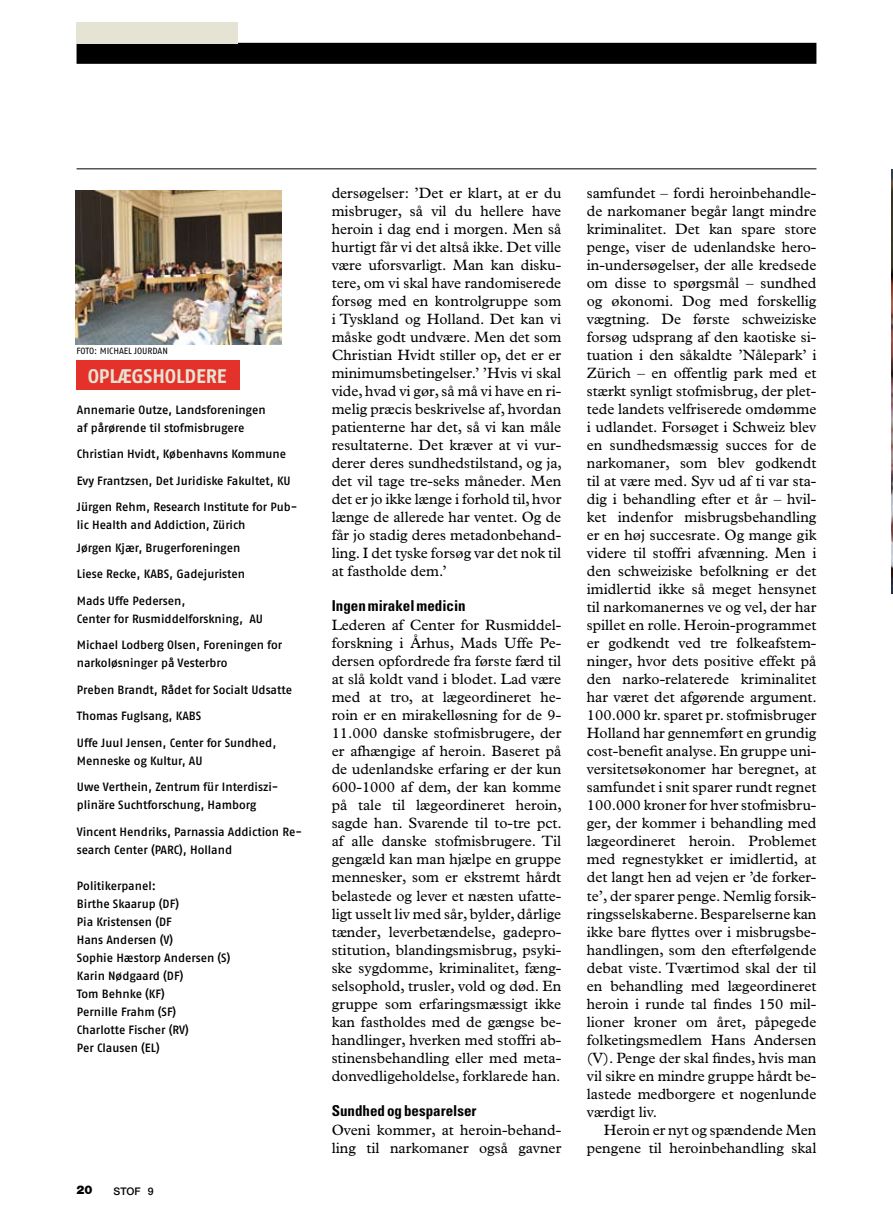
<style>
.page{position:relative;width:893px;height:1221px;background:#fff}
.page>*{position:absolute;margin:0;border:0;box-sizing:border-box;transform-origin:0 0}
.t1{font:700 19.65px "Fago No";letter-spacing:-.01em;color:#e5e3d3}
.t2{font:15px/18px "Plantin";color:#000;text-align:justify}
.t3{font:700 condensed 15px "Univers";color:#000}
.t4{font:12px/18px "Fago No Med";letter-spacing:-.005em;color:#000}
.t5{font:900 12px "Helvetica Neue";color:#000}
.t6{font:500 10.5px "Helvetica Neue";color:#000}
.t7{font:9px "Fago No";color:#000}
</style>
<div class="page">
<div style="left:77px;top:43px;width:739px;height:21px;background:#000"></div>
<hr style="left:77px;top:168px;width:739px;height:1px;background:#000">
<div style="left:77px;top:360px;width:163px;height:30px;background:#e4312a"></div>
<img style="left:75px;top:190px;width:206px;height:154px">
<img style="left:892px;top:169px;width:1px;height:424px">
<div style="left:77px;top:23px;width:161px;height:21px;background:#e5e3d3"></div>
<p class="t7" style="left:77px;top:346px;width:6px">FOTO</p>
<p class="t7" style="left:94px;top:346px;width:73px">: MICHAEL JOU RDAN</p>
<h1 class="t1" style="left:88px;top:365px;width:140px">OPLÆGSHOLDERE</h1>
<p class="t4" style="left:77px;top:400px;width:190px">Annemarie Outze, Landsforeningen af pårørende til stofmisbrugere</p>
<p class="t4" style="left:77px;top:445px;width:211px">Christian Hvidt, Københavns Kommune</p>
<p class="t4" style="left:77px;top:471px;width:215px">Evy Frantzsen, Det Juridiske Fakultet, KU</p>
<p class="t4" style="left:77px;top:498px;width:222px">Jürgen Rehm, Research Institute for Pub&shy;lic Health and Addiction, Zürich</p>
<p class="t4" style="left:77px;top:538px;width:165px">Jørgen Kjær, Brugerforeningen</p>
<p class="t4" style="left:77px;top:564px;width:170px">Liese Recke, KABS, Gadejuristen</p>
<p class="t4" style="left:77px;top:591px;width:188px">Mads Uffe Pedersen,<br>Center for Rusmiddelforskning, AU</p>
<p class="t4" style="left:77px;top:635px;width:207px">Michael Lodberg Olsen, Foreningen for narkoløsninger på Vesterbro</p>
<p class="t4" style="left:77px;top:680px;width:217px">Preben Brandt, Rådet for Socialt Udsatte</p>
<p class="t4" style="left:77px;top:706px;width:126px">Thomas Fuglsang, KABS</p>
<p class="t4" style="left:77px;top:733px;width:201px">Uffe Juul Jensen, Center for Sundhed,<br>Menneske og Kultur, AU</p>
<p class="t4" style="left:77px;top:777px;width:203px">Uwe Verthein, Zentrum für Interdiszi&shy;plinäre Suchtforschung, Hamborg</p>
<p class="t4" style="left:77px;top:822px;width:227px">Vincent Hendriks, Parnassia Addiction Re&shy;search Center (PARC), Holland</p>
<p class="t4" style="left:77px;top:876px;width:155px">Politikerpanel:<br>Birthe Skaarup (DF)<br>Pia Kristensen (DF<br>Hans Andersen (V)<br>Sophie Hæstorp Andersen (S)<br>Karin Nødgaard (DF)<br>Tom Behnke (KF)<br>Pernille Frahm (SF)<br>Charlotte Fischer (RV)<br>Per Clausen (EL)</p>
<p class="t5" style="left:77px;top:1182px;width:18px">20</p>
<p class="t6" style="left:114px;top:1184px;width:41px">Stof 9</p>
<p class="t2" style="left:332px;top:184px;width:232px">dersøgelser: ’Det er klart, at er du misbruger, så vil du hellere have heroin i dag end i morgen. Men så hurtigt får vi det altså ikke. Det ville være uforsvarligt. Man kan disku&shy;tere, om vi skal have randomiserede forsøg med en kontrolgruppe som i Tyskland og Holland. Det kan vi måske godt undvære. Men det som Christian Hvidt stiller op, det er er minimumsbetingelser.’ ’Hvis vi skal vide, hvad vi gør, så må vi have en ri&shy;melig præcis beskrivelse af, hvordan patienterne har det, så vi kan måle resultaterne. Det kræver at vi vur&shy;derer deres sundhedstilstand, og ja, det vil tage tre-seks måneder. Men det er jo ikke længe i forhold til, hvor længe de allerede har ventet. Og de får jo stadig deres metadonbehand&shy;ling. I det tyske forsøg var det nok til at fastholde dem.’</p>
<p class="t3" style="left:332px;top:596px;width:135px">Ingen mirakel medicin</p>
<p class="t2" style="left:332px;top:616px;width:232px">Lederen af Center for Rusmiddel&shy;forskning i Århus, Mads Uffe Pe&shy;dersen opfordrede fra første færd til at slå koldt vand i blodet. Lad være med at tro, at lægeordineret he&shy;roin er en mirakelløsning for de 9- 11.000 danske stofmisbrugere, der er afhængige af heroin. Baseret på de udenlandske erfaring er der kun 600-1000 af dem, der kan komme på tale til lægeordineret heroin, sagde han. Svarende til to-tre pct. af alle danske stofmisbrugere. Til gengæld kan man hjælpe en gruppe mennesker, som er ekstremt hårdt belastede og lever et næsten ufatte&shy;ligt usselt liv med sår, bylder, dårlige tænder, leverbetændelse, gadepro&shy;stitution, blandingsmisbrug, psyki&shy;ske sygdomme, kriminalitet, fæng&shy;selsophold, trusler, vold og død. En gruppe som erfaringsmæssigt ikke kan fastholdes med de gængse be&shy;handlinger, hverken med stoffri ab&shy;stinensbehandling eller med meta&shy;donvedligeholdelse, forklarede han.</p>
<p class="t3" style="left:332px;top:1100px;width:146px">Sundhed og besparelser</p>
<p class="t2" style="left:332px;top:1120px;width:231px">Oveni kommer, at heroin-behand&shy;ling til narkomaner også gavner</p>
<p class="t2" style="left:587px;top:184px;width:232px">samfundet – fordi heroinbehandle&shy;de narkomaner begår langt mindre kriminalitet. Det kan spare store penge, viser de udenlandske hero&shy;in-undersøgelser, der alle kredsede om disse to spørgsmål – sundhed og økonomi. Dog med forskellig vægtning. De første schweiziske forsøg udsprang af den kaotiske si&shy;tuation i den såkaldte ’Nålepark’ i Zürich – en offentlig park med et stærkt synligt stofmisbrug, der plet&shy;tede landets velfriserede omdømme i udlandet. Forsøget i Schweiz blev en sundhedsmæssig succes for de narkomaner, som blev godkendt til at være med. Syv ud af ti var sta&shy;dig i behandling efter et år – hvil&shy;ket indenfor misbrugsbehandling er en høj succesrate. Og mange gik videre til stoffri afvænning. Men i den schweiziske befolkning er det imidlertid ikke så meget hensynet til narkomanernes ve og vel, der har spillet en rolle. Heroin-programmet er godkendt ved tre folkeafstem&shy;ninger, hvor dets positive effekt på den narko-relaterede kriminalitet har været det afgørende argument.<br>100.000 kr. sparet pr. stofmisbruger Holland har gennemført en grundig cost-benefit analyse. En gruppe uni&shy;versitetsøkonomer har beregnet, at samfundet i snit sparer rundt regnet 100.000 kroner for hver stofmisbru&shy;ger, der kommer i behandling med lægeordineret heroin. Problemet med regnestykket er imidlertid, at det langt hen ad vejen er ’de forker&shy;te’, der sparer penge. Nemlig forsik&shy;ringsselskaberne. Besparelserne kan ikke bare flyttes over i misbrugsbe&shy;handlingen, som den efterfølgende debat viste. Tværtimod skal der til en behandling med lægeordineret heroin i runde tal findes 150 mil&shy;lioner kroner om året, påpegede folketingsmedlem Hans Andersen (V). Penge der skal findes, hvis man vil sikre en mindre gruppe hårdt be&shy;lastede medborgere et nogenlunde værdigt liv.</p>
<p class="t2" style="left:587px;top:1120px;width:231px;text-align:right">Heroin er nyt og spændende Men pengene til heroinbehandling skal</p>
</div>
